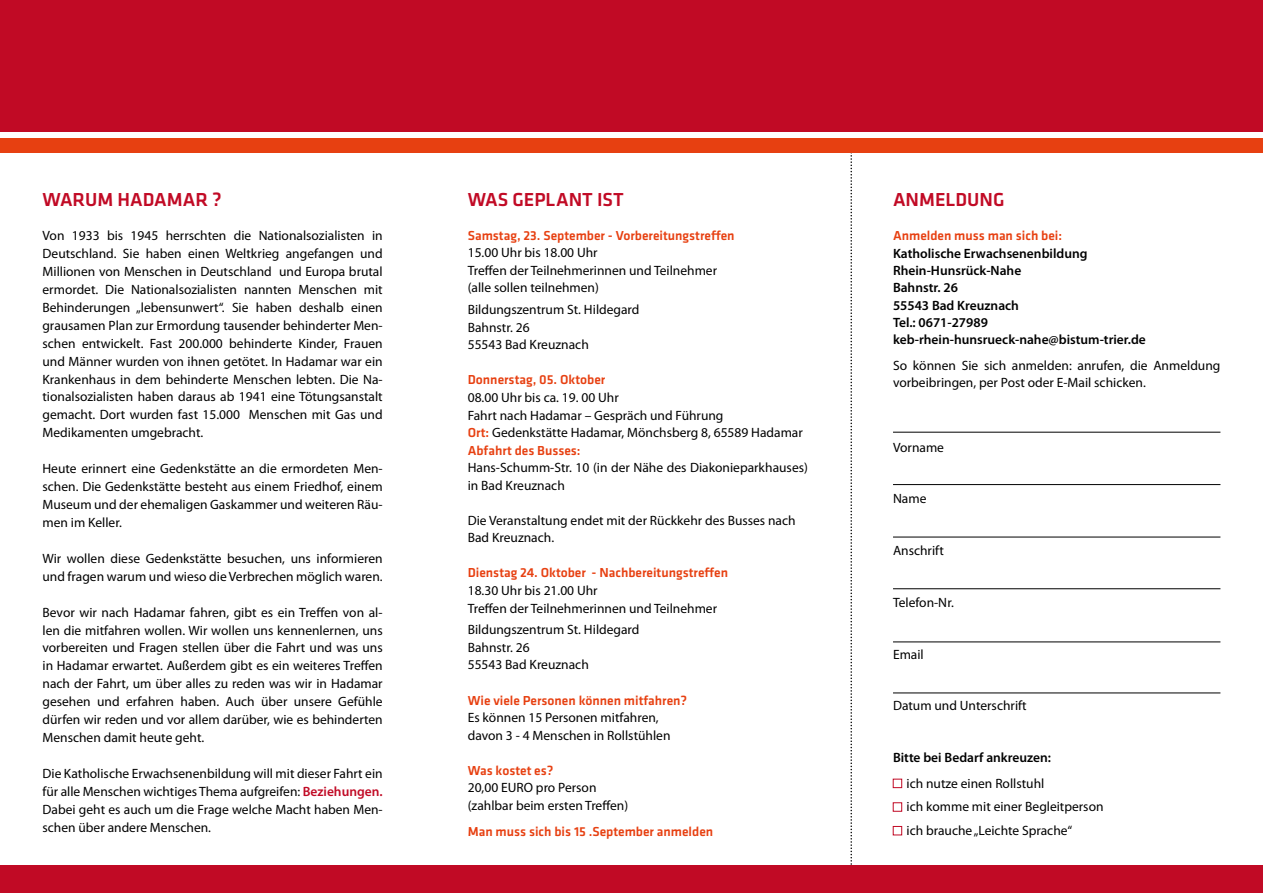
<style>
.page{position:relative;width:1263px;height:893px;background:#fff}
.page>*{position:absolute;margin:0;border:0;box-sizing:border-box;transform-origin:0 0}
.t1{font:500 19.5px "Klavika Basic";color:#c10a25}
.t2{font:13.5px/18px "Myriad Pro";color:#000}
.t3{font:500 13.5px "Klavika Basic";color:#e74011}
.t4{font:600 13.5px/17.2px "Myriad Pro";color:#000}
.s1{font-weight:600;color:#c10a25}
.s2{font-family:"Klavika Basic";font-weight:500;color:#e74011}
</style>
<div class="page">
<svg style="left:850px;top:153px;width:2px;height:712px"></svg>
<div style="left:0;top:865px;width:1263px;height:28px;background:#c10a25"></div>
<hr style="left:893px;top:432px;width:327px;height:1px;background:#000">
<hr style="left:893px;top:484px;width:327px;height:1px;background:#000">
<hr style="left:893px;top:537px;width:327px;height:1px;background:#000">
<hr style="left:893px;top:588px;width:327px;height:1px;background:#000">
<hr style="left:893px;top:642px;width:327px;height:1px;background:#000">
<hr style="left:893px;top:693px;width:327px;height:1px;background:#000">
<div style="left:893px;top:779px;width:9px;height:9px;border:1px solid #c10a25"></div>
<div style="left:893px;top:803px;width:9px;height:8px;border:1px solid #c10a25"></div>
<div style="left:0;top:139px;width:1263px;height:14px;background:#e74011"></div>
<div style="left:0;top:0;width:1263px;height:132px;background:#c10a25"></div>
<div style="left:893px;top:826px;width:9px;height:9px;border:1px solid #c10a25"></div>
<h1 class="t1" style="left:43px;top:186px;width:181px">WARUM HADAMAR ?</h1>
<p class="t2" style="left:43px;top:226px;width:342px;text-align:justify">Von 1933 bis 1945 herrschten die Nationalsozialisten in Deutschland. Sie haben einen Weltkrieg angefangen und Millionen von Menschen in Deutschland und Europa brutal ermordet. Die Nationalsozialisten nannten Menschen mit Behinderungen „lebensunwert“. Sie haben deshalb einen grausamen Plan zur Ermordung tausender behinderter Men&shy;schen entwickelt. Fast 200.000 behinderte Kinder, Frauen und Männer wurden von ihnen getötet. In Hadamar war ein Krankenhaus in dem behinderte Menschen lebten. Die Na&shy;tionalsozialisten haben daraus ab 1941 eine Tötungsanstalt gemacht. Dort wurden fast 15.000 Menschen mit Gas und Medikamenten umgebracht.</p>
<p class="t2" style="left:43px;top:459px;width:342px;text-align:justify">Heute erinnert eine Gedenkstätte an die ermordeten Men&shy;schen. Die Gedenkstätte besteht aus einem Friedhof, einem Museum und der ehemaligen Gaskammer und weiteren Räu&shy;men im Keller.</p>
<p class="t2" style="left:43px;top:549px;width:342px">Wir wollen diese Gedenkstätte besuchen, uns informieren und fragen warum und wieso die Verbrechen möglich waren.</p>
<p class="t2" style="left:43px;top:603px;width:342px;text-align:justify">Bevor wir nach Hadamar fahren, gibt es ein Treffen von al&shy;len die mitfahren wollen. Wir wollen uns kennenlernen, uns vorbereiten und Fragen stellen über die Fahrt und was uns in Hadamar erwartet. Außerdem gibt es ein weiteres Treffen nach der Fahrt, um über alles zu reden was wir in Hadamar gesehen und erfahren haben. Auch über unsere Gefühle dürfen wir reden und vor allem darüber, wie es behinderten Menschen damit heute geht.</p>
<p class="t2" style="left:43px;top:764px;width:342px;text-align:justify">Die Katholische Erwachsenenbildung will mit dieser Fahrt ein für alle Menschen wichtiges Thema aufgreifen: <span class="s1">Beziehungen.<br></span>Dabei geht es auch um die Frage welche Macht haben Men&shy;schen über andere Menschen.</p>
<h1 class="t1" style="left:468px;top:186px;width:157px">WAS GEPLANT IST</h1>
<p class="t3" style="left:468px;top:226px;width:268px">Samstag, 23. September - Vorbereitungstreffen</p>
<p class="t2" style="left:468px;top:244px;width:251px;line-height:17.5px">15.00 Uhr bis 18.00 Uhr<br>Treffen der Teilnehmerinnen und Teilnehmer (alle sollen teilnehmen)</p>
<p class="t2" style="left:468px;top:301px;width:173px;line-height:17.5px">Bildungszentrum St. Hildegard<br>Bahnstr. 26<br>55543 Bad Kreuznach</p>
<p class="t3" style="left:468px;top:371px;width:139px">Donnerstag, 05. Oktober</p>
<p class="t2" style="left:468px;top:388px;width:337px;line-height:17.5px">08.00 Uhr bis ca. 19. 00 Uhr<br>Fahrt nach Hadamar – Gespräch und Führung<br><span class="s2">Ort:</span> Gedenkstätte Hadamar, Mönchsberg 8, 65589 Hadamar</p>
<p class="t3" style="left:468px;top:441px;width:114px">Abfahrt des Busses:</p>
<p class="t2" style="left:468px;top:459px;width:342px;line-height:17.5px">Hans-Schumm-Str. 10 (in der Nähe des Diakonieparkhauses) in Bad Kreuznach</p>
<p class="t2" style="left:468px;top:511px;width:329px;line-height:17.5px">Die Veranstaltung endet mit der Rückkehr des Busses nach<br>Bad Kreuznach.</p>
<p class="t3" style="left:468px;top:564px;width:262px">Dienstag 24. Oktober - Nachbereitungstreffen</p>
<p class="t2" style="left:468px;top:581px;width:251px;line-height:17.5px">18.30 Uhr bis 21.00 Uhr<br>Treffen der Teilnehmerinnen und Teilnehmer</p>
<p class="t2" style="left:468px;top:621px;width:173px;line-height:17.5px">Bildungszentrum St. Hildegard<br>Bahnstr. 26<br>55543 Bad Kreuznach</p>
<p class="t3" style="left:468px;top:691px;width:221px">Wie viele Personen können mitfahren?</p>
<p class="t2" style="left:468px;top:709px;width:204px;line-height:17.5px">Es können 15 Personen mitfahren, davon 3 - 4 Menschen in Rollstühlen</p>
<p class="t3" style="left:468px;top:761px;width:87px">Was kostet es?</p>
<p class="t2" style="left:468px;top:779px;width:162px;line-height:17.5px">20,00 EURO pro Person (zahlbar beim ersten Treffen)</p>
<p class="t3" style="left:468px;top:822px;width:247px">Man muss sich bis 15 .September anmelden</p>
<h1 class="t1" style="left:893px;top:186px;width:113px">ANMELDUNG</h1>
<p class="t3" style="left:893px;top:227px;width:171px">Anmelden muss man sich bei:</p>
<p class="t4" style="left:893px;top:245px;width:254px">Katholische Erwachsenenbildung<br>Rhein-Hunsrück-Nahe<br>Bahnstr. 26<br>55543 Bad Kreuznach<br>Tel.: 0671-27989 keb-rhein-hunsrueck-nahe@bistum-trier.de</p>
<p class="t2" style="left:893px;top:356px;width:329px;line-height:17.2px">So können Sie sich anmelden: anrufen, die Anmeldung vorbeibringen, per Post oder E-Mail schicken.</p>
<p class="t2" style="left:893px;top:438px;width:52px">Vorname</p>
<p class="t2" style="left:893px;top:490px;width:35px">Name</p>
<p class="t2" style="left:893px;top:541px;width:52px">Anschrift</p>
<p class="t2" style="left:893px;top:593px;width:62px">Telefon-Nr.</p>
<p class="t2" style="left:893px;top:645px;width:32px">Email</p>
<p class="t2" style="left:893px;top:696px;width:135px">Datum und Unterschrift</p>
<p class="t4" style="left:893px;top:749px;width:160px">Bitte bei Bedarf ankreuzen:</p>
<p class="t2" style="left:906px;top:771px;width:199px;line-height:23.7px">ich nutze einen Rollstuhl<br>ich komme mit einer Begleitperson ich brauche „Leichte Sprache“</p>
</div>
